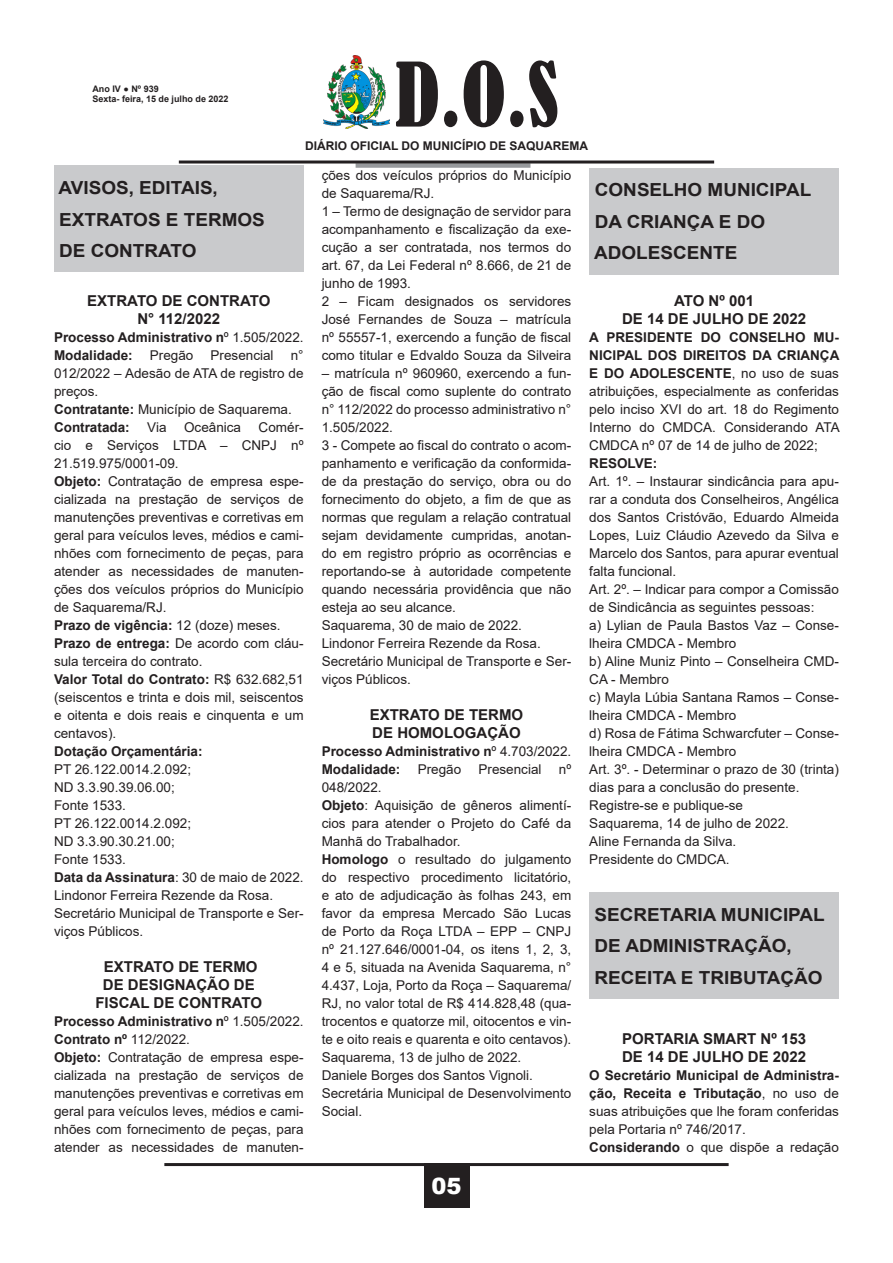
<style>
.page{position:relative;width:893px;height:1263px;background:#fff}
.page>*{position:absolute;margin:0;border:0;box-sizing:border-box;transform-origin:0 0}
.t1{font:condensed 82.5px "Bernard";color:#231f20}
.t2{font:900 22.5px "Arial";color:#fff}
.t3{font:700 18px "Arial";color:#231f20;scale:1.05 1}
.t4{font:700 15px "Arial";color:#231f20}
.t5{font:13.5px/18px "Arial";color:#231f20;text-align:justify}
.t6{font:700 13.5px "Arial";color:#231f20}
.t7{font:700 12px "Arial";color:#231f20}
.t8{font:700 9px/10.8px "Arial";color:#231f20}
.s1{font-weight:400}
.s2{font-weight:700}
</style>
<div class="page">
<hr style="left:164px;top:1163px;width:565px;height:3px;background:#231f20">
<div style="left:424px;top:1163px;width:45px;height:45px;background:#231f20"></div>
<img style="left:324px;top:55px;width:65px;height:73px">
<div style="left:356px;top:163px;width:174px;height:5px;background:#97999c"></div>
<hr style="left:179px;top:161px;width:535px;height:3px;background:#231f20">
<div style="left:590px;top:168px;width:249px;height:107px;background:#c9cacc"></div>
<div style="left:589px;top:892px;width:250px;height:107px;background:#c9cacc"></div>
<div style="left:54px;top:165px;width:250px;height:107px;background:#c9cacc"></div>
<p class="t8" style="left:92px;top:83px;width:138px">Ano IV ● Nº 939<br>Sexta- feira, 15 de julho de 2022</p>
<h1 class="t1" style="left:395px;top:47px;width:165px">D.O.S</h1>
<p class="t7" style="left:305px;top:137px;width:285px">DIÁRIO OFICIAL DO MUNICÍPIO DE SAQUAREMA</p>
<p class="t3" style="left:59px;top:175px;width:153px">AVISOS, EDITAIS,</p>
<p class="t3" style="left:59px;top:206px;width:197px">EXTRATOS E TERMOS</p>
<p class="t3" style="left:59px;top:238px;width:132px">DE CONTRATO</p>
<p class="t4" style="left:87px;top:290px;width:185px">EXTRATO DE CONTRATO</p>
<p class="t4" style="left:137px;top:308px;width:84px">N° 112/2022</p>
<p class="t6" style="left:54px;top:328px;width:251px">Processo Administrativo n<span class="s1">º 1.505/2022.</span></p>
<p class="t6" style="left:54px;top:346px;width:80px">Modalidade:</p>
<p class="t5" style="left:150px;top:346px;width:45px">Pregão</p>
<p class="t5" style="left:211px;top:346px;width:65px">Presencial</p>
<p class="t5" style="left:54px;top:346px;width:251px;text-indent:237px">n° 012/2022 – Adesão de ATA de registro de preços.</p>
<p class="t5" style="left:54px;top:400px;width:239px"><span class="s2">Contratante:</span> Município de Saquarema.</p>
<p class="t6" style="left:54px;top:418px;width:77px">Contratada:</p>
<p class="t5" style="left:147px;top:418px;width:21px">Via</p>
<p class="t5" style="left:184px;top:418px;width:59px">Oceânica</p>
<p class="t5" style="left:54px;top:418px;width:251px;text-indent:205px">Comér&shy;cio e Serviços LTDA – CNPJ nº 21.519.975/0001-09.</p>
<p class="t5" style="left:54px;top:472px;width:251px"><span class="s2">Objeto:</span> Contratação de empresa espe&shy;cializada na prestação de serviços de manutenções preventivas e corretivas em geral para veículos leves, médios e cami&shy;nhões com fornecimento de peças, para atender as necessidades de manuten&shy;ções dos veículos próprios do Município de Saquarema/RJ.</p>
<p class="t6" style="left:54px;top:616px;width:228px">Prazo de vigência: <span class="s1">12 (doze) meses.</span></p>
<p class="t5" style="left:54px;top:634px;width:251px"><span class="s2">Prazo de entrega:</span> De acordo com cláu&shy;sula terceira do contrato.</p>
<p class="t5" style="left:54px;top:670px;width:251px"><span class="s2">Valor Total do Contrato:</span> R$ 632.682,51 (seiscentos e trinta e dois mil, seiscentos e oitenta e dois reais e cinquenta e um centavos).</p>
<p class="t6" style="left:54px;top:742px;width:150px">Dotação Orçamentária:</p>
<p class="t5" style="left:54px;top:760px;width:139px">PT 26.122.0014.2.092;</p>
<p class="t5" style="left:54px;top:778px;width:122px">ND 3.3.90.39.06.00;</p>
<p class="t5" style="left:54px;top:796px;width:74px">Fonte 1533.</p>
<p class="t5" style="left:54px;top:814px;width:139px">PT 26.122.0014.2.092;</p>
<p class="t5" style="left:54px;top:832px;width:122px">ND 3.3.90.30.21.00;</p>
<p class="t5" style="left:54px;top:850px;width:74px">Fonte 1533.</p>
<p class="t6" style="left:54px;top:868px;width:251px">Data da Assinatura<span class="s1">: 30 de maio de 2022.</span></p>
<p class="t5" style="left:54px;top:886px;width:221px">Lindonor Ferreira Rezende da Rosa.</p>
<p class="t5" style="left:54px;top:904px;width:251px">Secretário Municipal de Transporte e Ser&shy;viços Públicos.</p>
<p class="t4" style="left:104px;top:956px;width:155px">EXTRATO DE TERMO</p>
<p class="t4" style="left:103px;top:974px;width:153px">DE DESIGNAÇÃO DE</p>
<p class="t4" style="left:95px;top:992px;width:168px">FISCAL DE CONTRATO</p>
<p class="t6" style="left:54px;top:1012px;width:251px">Processo Administrativo n<span class="s1">º 1.505/2022.</span></p>
<p class="t6" style="left:54px;top:1030px;width:137px">Contrato nº <span class="s1">112/2022.</span></p>
<p class="t5" style="left:54px;top:1048px;width:251px"><span class="s2">Objeto:</span> Contratação de empresa espe&shy;cializada na prestação de serviços de manutenções preventivas e corretivas em geral para veículos leves, médios e cami&shy;nhões com fornecimento de peças, para atender as necessidades de manuten-</p>
<p class="t5" style="left:322px;top:166px;width:251px">ções dos veículos próprios do Município de Saquarema/RJ.</p>
<p class="t5" style="left:322px;top:202px;width:251px">1 – Termo de designação de servidor para acompanhamento e fiscalização da exe&shy;cução a ser contratada, nos termos do art. 67, da Lei Federal nº 8.666, de 21 de junho de 1993.</p>
<p class="t5" style="left:322px;top:292px;width:251px">2 – Ficam designados os servidores José Fernandes de Souza – matrícula nº 55557-1, exercendo a função de fiscal como titular e Edvaldo Souza da Silveira</p>
<p class="t5" style="left:322px;top:364px;width:251px">– matrícula nº 960960, exercendo a fun&shy;ção de fiscal como suplente do contrato n° 112/2022 do processo administrativo n° 1.505/2022.</p>
<p class="t5" style="left:322px;top:436px;width:251px">3 - Compete ao fiscal do contrato o acom&shy;panhamento e verificação da conformida&shy;de da prestação do serviço, obra ou do fornecimento do objeto, a fim de que as normas que regulam a relação contratual sejam devidamente cumpridas, anotan&shy;do em registro próprio as ocorrências e reportando-se à autoridade competente quando necessária providência que não esteja ao seu alcance.</p>
<p class="t5" style="left:322px;top:616px;width:202px">Saquarema, 30 de maio de 2022.</p>
<p class="t5" style="left:322px;top:634px;width:221px">Lindonor Ferreira Rezende da Rosa.</p>
<p class="t5" style="left:322px;top:652px;width:251px">Secretário Municipal de Transporte e Ser&shy;viços Públicos.</p>
<p class="t4" style="left:370px;top:704px;width:155px">EXTRATO DE TERMO</p>
<p class="t4" style="left:372px;top:722px;width:150px">DE HOMOLOGAÇÃO</p>
<p class="t6" style="left:322px;top:742px;width:251px">Processo Administrativo n<span class="s1">º 4.703/2022.</span></p>
<p class="t6" style="left:322px;top:760px;width:80px">Modalidade:</p>
<p class="t5" style="left:418px;top:760px;width:45px">Pregão</p>
<p class="t5" style="left:479px;top:760px;width:65px">Presencial</p>
<p class="t5" style="left:559px;top:760px;width:14px">nº</p>
<p class="t5" style="left:322px;top:778px;width:62px">048/2022.</p>
<p class="t5" style="left:322px;top:796px;width:251px"><span class="s2">Objeto</span>: Aquisição de gêneros alimentí&shy;cios para atender o Projeto do Café da Manhã do Trabalhador.</p>
<p class="t5" style="left:322px;top:850px;width:251px"><span class="s2">Homologo</span> o resultado do julgamento do respectivo procedimento licitatório, e ato de adjudicação às folhas 243, em favor da empresa Mercado São Lucas de Porto da Roça LTDA – EPP – CNPJ nº 21.127.646/0001-04, os itens 1, 2, 3, 4 e 5, situada na Avenida Saquarema, n° 4.437, Loja, Porto da Roça – Saquarema/ RJ, no valor total de R$ 414.828,48 (qua&shy;trocentos e quatorze mil, oitocentos e vin&shy;te e oito reais e quarenta e oito centavos).</p>
<p class="t5" style="left:322px;top:1048px;width:201px">Saquarema, 13 de julho de 2022.</p>
<p class="t5" style="left:322px;top:1066px;width:213px">Daniele Borges dos Santos Vignoli.</p>
<p class="t5" style="left:322px;top:1084px;width:251px">Secretária Municipal de Desenvolvimento<br>Social.</p>
<h2 class="t2" style="left:431px;top:1170px;width:32px">05</h2>
<p class="t3" style="left:595px;top:177px;width:208px">CONSELHO MUNICIPAL</p>
<p class="t3" style="left:595px;top:209px;width:164px">DA CRIANÇA E DO</p>
<p class="t3" style="left:594px;top:240px;width:138px">ADOLESCENTE</p>
<p class="t4" style="left:674px;top:290px;width:81px">ATO Nº 001</p>
<p class="t4" style="left:622px;top:308px;width:186px">DE 14 DE JULHO DE 2022</p>
<p class="t5" style="left:589px;top:328px;width:252px"><span class="s2">A PRESIDENTE DO CONSELHO MU-NICIPAL DOS DIREITOS DA CRIANÇA E DO ADOLESCENTE</span>, no uso de suas atribuições, especialmente as conferidas pelo inciso XVI do art. 18 do Regimento Interno do CMDCA. Considerando ATA CMDCA nº 07 de 14 de julho de 2022;</p>
<p class="t6" style="left:589px;top:454px;width:70px">RESOLVE:</p>
<p class="t5" style="left:589px;top:472px;width:251px">Art. 1º. – Instaurar sindicância para apu&shy;rar a conduta dos Conselheiros, Angélica dos Santos Cristóvão, Eduardo Almeida Lopes, Luiz Cláudio Azevedo da Silva e Marcelo dos Santos, para apurar eventual falta funcional.</p>
<p class="t5" style="left:589px;top:580px;width:251px">Art. 2º. – Indicar para compor a Comissão de Sindicância as seguintes pessoas:</p>
<p class="t5" style="left:589px;top:616px;width:251px">a) Lylian de Paula Bastos Vaz – Conse&shy;lheira CMDCA - Membro</p>
<p class="t5" style="left:589px;top:652px;width:251px">b) Aline Muniz Pinto – Conselheira CMD-<br>CA - Membro</p>
<p class="t5" style="left:589px;top:688px;width:251px">c) Mayla Lúbia Santana Ramos – Conse&shy;lheira CMDCA - Membro</p>
<p class="t5" style="left:589px;top:724px;width:251px">d) Rosa de Fátima Schwarcfuter – Conse&shy;lheira CMDCA - Membro</p>
<p class="t5" style="left:589px;top:760px;width:251px">Art. 3º. - Determinar o prazo de 30 (trinta) dias para a conclusão do presente.</p>
<p class="t5" style="left:589px;top:796px;width:155px">Registre-se e publique-se</p>
<p class="t5" style="left:589px;top:814px;width:201px">Saquarema, 14 de julho de 2022.</p>
<p class="t5" style="left:589px;top:832px;width:149px">Aline Fernanda da Silva.</p>
<p class="t5" style="left:589px;top:850px;width:142px">Presidente do CMDCA.</p>
<p class="t3" style="left:595px;top:902px;width:221px">SECRETARIA MUNICIPAL</p>
<p class="t3" style="left:595px;top:933px;width:189px">DE ADMINISTRAÇÃO,</p>
<p class="t3" style="left:595px;top:965px;width:219px">RECEITA E TRIBUTAÇÃO</p>
<p class="t4" style="left:622px;top:1028px;width:185px">PORTARIA SMART Nº 153</p>
<p class="t4" style="left:622px;top:1046px;width:186px">DE 14 DE JULHO DE 2022</p>
<p class="t5" style="left:589px;top:1066px;width:251px"><span class="s2">O Secretário Municipal de Administra&shy;ção, Receita e Tributação</span>, no uso de suas atribuições que lhe foram conferidas pela Portaria nº 746/2017.</p>
<p class="t5" style="left:589px;top:1138px;width:251px"><span class="s2">Considerando</span> o que dispõe a redação</p>
</div>
